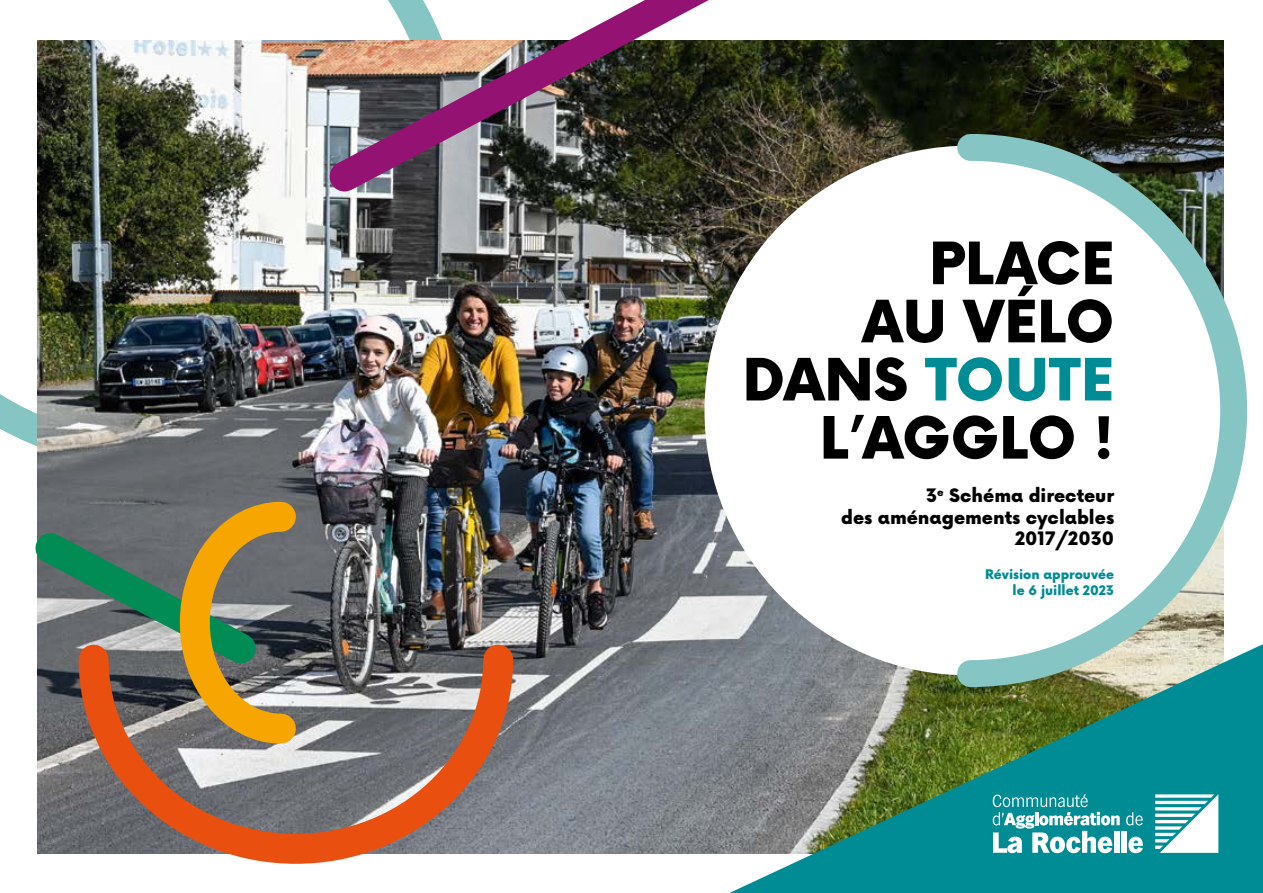
<style>
.page{position:relative;width:1263px;height:893px;background:#fff}
.page>*{position:absolute;margin:0;border:0;box-sizing:border-box;transform-origin:0 0}
.t1{font:900 56.85px/58.2px "Now";color:#000;text-align:right}
.t2{font:900 18.15px/21.8px "Now";color:#000;text-align:right}
.t3{font:900 12.9px/15.5px "Now";color:#008c94;text-align:right}
.s1{color:#008c94}
</style>
<div class="page">
<svg style="left:0;top:40px;width:38px;height:428px"></svg>
<img style="left:38px;top:40px;width:1186px;height:813px">
<div style="left:704px;top:146px;width:530px;height:529px;background:#fff;border-radius:50%"></div>
<svg style="left:944px;top:120px;width:304px;height:524px"></svg>
<svg style="left:35px;top:508px;width:130px;height:181px;background:#567a6f"></svg>
<img style="left:304px;top:0;width:486px;height:217px">
<svg style="left:165px;top:487px;width:146px;height:143px;background:#897c55"></svg>
<svg style="left:64px;top:630px;width:464px;height:234px;background:#977b6b"></svg>
<svg style="left:729px;top:644px;width:534px;height:249px;background:#4b8f85"></svg>
<svg style="left:1126px;top:812px;width:17px;height:13px"></svg>
<svg style="left:993px;top:794px;width:127px;height:59px"></svg>
<div style="left:1114px;top:831px;width:5px;height:22px;background:#fff"></div>
<div style="left:1121px;top:831px;width:6px;height:22px;background:#fff"></div>
<svg style="left:1128px;top:837px;width:15px;height:16px"></svg>
<svg style="left:1155px;top:794px;width:63px;height:59px"></svg>
<h1 class="t1" style="left:743px;top:234px;width:373px">PLACE<br>AU VÉLO<br>DANS <span class="s1">TOUTE<br></span>L’AGGLO !</h1>
<p class="t2" style="left:841px;top:484px;width:274px">3<sup>e</sup> Schéma directeur<br>des aménagements cyclables<br>2017/2030</p>
<p class="t3" style="left:985px;top:567px;width:131px">Révision approuvée le 6 juillet 2023</p>
</div>
